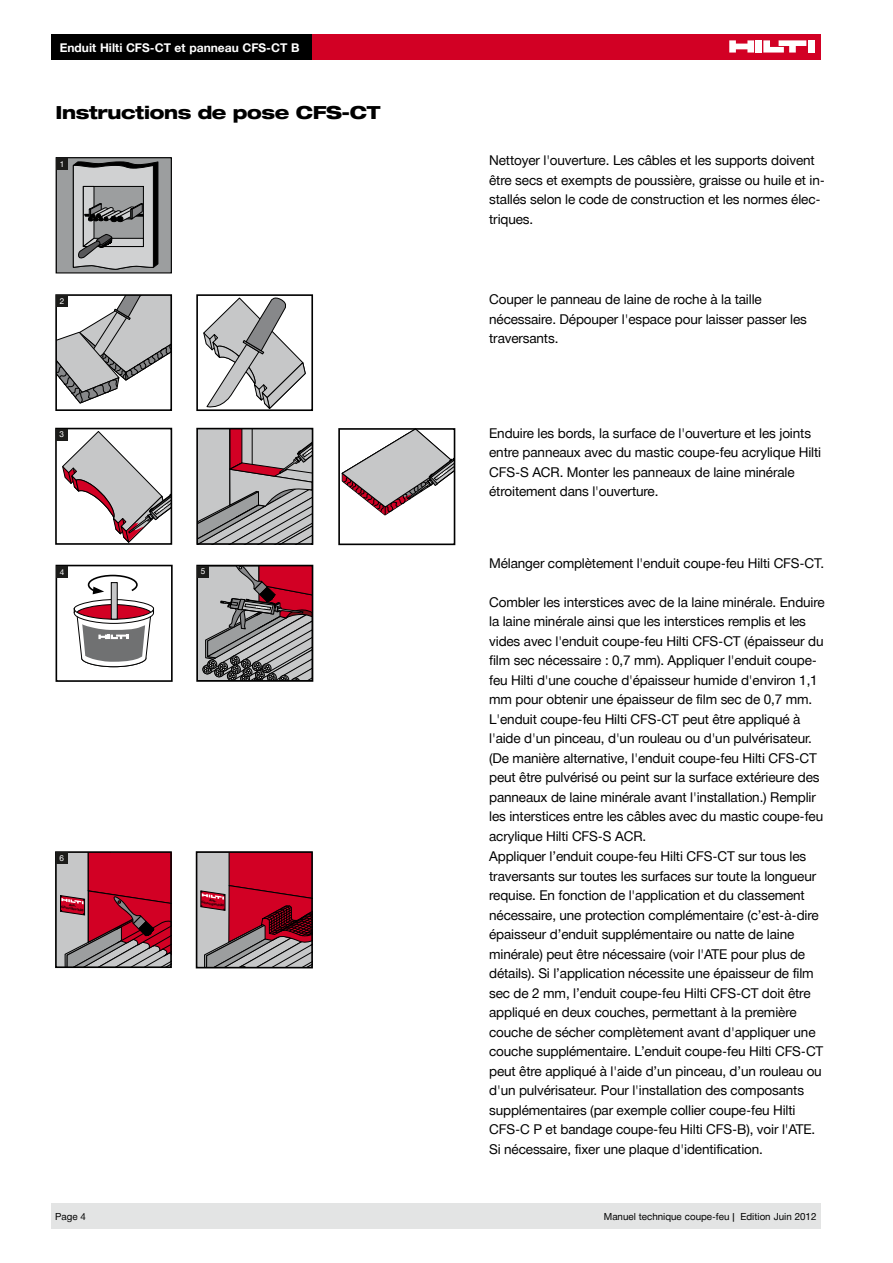
<style>
.page{position:relative;width:893px;height:1263px;background:#fff}
.page>*{position:absolute;margin:0;border:0;box-sizing:border-box;transform-origin:0 0}
.t1{font:800 expanded 18px "Hilti";letter-spacing:-.02em;color:#000}
.t2{font:13.5px/19.5px "Hilti";letter-spacing:-.01em;color:#000}
.t3{font:700 12px "Hilti";color:#fff}
.t4{font:9.75px "Hilti";color:#000}
.t5{font:8.1px "Hilti";color:#fff}
.t6{font:italic 700 3.3px/3.3px "Hilti";color:#000;text-align:center}
</style>
<div class="page">
<div style="left:307px;top:34px;width:514px;height:26px;background:#d20024"></div>
<div style="left:755px;top:40px;width:7px;height:13px;background:#fff"></div>
<div style="left:808px;top:40px;width:6px;height:13px;background:#fff"></div>
<svg style="left:729px;top:40px;width:25px;height:13px"></svg>
<svg style="left:763px;top:40px;width:43px;height:13px"></svg>
<div style="left:51px;top:1203px;width:770px;height:26px;background:#e3e4e4"></div>
<div style="left:57px;top:158px;width:114px;height:114px;background:#9c9e9f"></div>
<div style="left:56px;top:157px;width:116px;height:116px;border:1px solid #000"></div>
<svg style="left:73px;top:161px;width:86px;height:109px"></svg>
<div style="left:56px;top:158px;width:12px;height:12px;background:#1c1c1a"></div>
<svg style="left:341px;top:431px;width:111px;height:85px"></svg>
<div style="left:338px;top:428px;width:117px;height:117px;border:2px solid #000"></div>
<svg style="left:58px;top:297px;width:111px;height:107px"></svg>
<div style="left:55px;top:294px;width:117px;height:117px;border:2px solid #000"></div>
<svg style="left:74px;top:600px;width:80px;height:19px"></svg>
<div style="left:74px;top:599px;width:80px;height:21px;border:1px solid #000;border-radius:50%"></div>
<div style="left:111px;top:583px;width:6px;height:36px;background:#c6c7c8"></div>
<div style="left:111px;top:582px;width:7px;height:37px;border:1px solid #000"></div>
<div style="left:56px;top:565px;width:117px;height:117px;border:2px solid #000"></div>
<svg style="left:87px;top:574px;width:51px;height:20px"></svg>
<svg style="left:74px;top:604px;width:80px;height:64px"></svg>
<div style="left:196px;top:294px;width:117px;height:117px;border:2px solid #000"></div>
<svg style="left:203px;top:296px;width:103px;height:115px"></svg>
<svg style="left:200px;top:568px;width:110px;height:111px;background:#997b81"></svg>
<div style="left:196px;top:565px;width:117px;height:117px;border:2px solid #000"></div>
<svg style="left:61px;top:431px;width:108px;height:111px"></svg>
<div style="left:55px;top:428px;width:117px;height:117px;border:2px solid #000"></div>
<svg style="left:199px;top:431px;width:111px;height:111px;background:#aca2a4"></svg>
<div style="left:196px;top:428px;width:117px;height:117px;border:2px solid #000"></div>
<svg style="left:60px;top:854px;width:109px;height:111px;background:#b54357"></svg>
<div style="left:55px;top:851px;width:117px;height:117px;border:2px solid #000"></div>
<svg style="left:200px;top:854px;width:112px;height:115px;background:#b0485a"></svg>
<div style="left:196px;top:851px;width:117px;height:117px;border:2px solid #000"></div>
<div style="left:56px;top:295px;width:12px;height:11px;background:#1c1c1a"></div>
<div style="left:56px;top:429px;width:12px;height:11px;background:#1c1c1a"></div>
<div style="left:56px;top:566px;width:12px;height:11px;background:#1c1c1a"></div>
<div style="left:197px;top:566px;width:12px;height:11px;background:#1c1c1a"></div>
<div style="left:56px;top:852px;width:12px;height:12px;background:#1c1c1a"></div>
<div style="left:55px;top:34px;width:257px;height:26px;background:#000"></div>
<p class="t3" style="left:60px;top:41px;width:241px">Enduit Hilti CFS-CT et panneau CFS-CT B</p>
<h1 class="t1" style="left:55px;top:103px;width:327px">Instructions de pose CFS-CT</h1>
<p class="t5" style="left:60px;top:159px;width:6px">1</p>
<p class="t5" style="left:60px;top:296px;width:6px">2</p>
<p class="t5" style="left:60px;top:430px;width:6px">3</p>
<p class="t5" style="left:60px;top:567px;width:6px">4</p>
<p class="t5" style="left:201px;top:567px;width:6px">5</p>
<p class="t5" style="left:59px;top:853px;width:6px">6</p>
<p class="t6" style="left:62px;top:902px;width:24px;rotate:8deg">Aus&shy;führungsschild</p>
<p class="t6" style="left:202px;top:897px;width:24px;rotate:8deg">Aus&shy;führungsschild</p>
<p class="t2" style="left:489px;top:151px;width:337px">Nettoyer l'ouverture. Les câbles et les supports doivent être secs et exempts de poussière, graisse ou huile et in&shy;stallés selon le code de construction et les normes élec&shy;triques.</p>
<p class="t2" style="left:489px;top:290px;width:319px">Couper le panneau de laine de roche à la taille nécessaire. Dépouper l'espace pour laisser passer les traversants.</p>
<p class="t2" style="left:489px;top:423px;width:334px">Enduire les bords, la surface de l'ouverture et les joints entre panneaux avec du mastic coupe-feu acrylique Hilti CFS-S ACR. Monter les panneaux de laine minérale étroitement dans l'ouverture.</p>
<p class="t2" style="left:489px;top:553px;width:336px">Mélanger complètement l'enduit coupe-feu Hilti CFS-CT.</p>
<p class="t2" style="left:489px;top:592px;width:337px">Combler les interstices avec de la laine minérale. Enduire la laine minérale ainsi que les interstices remplis et les vides avec l'enduit coupe-feu Hilti CFS-CT (épaisseur du film sec nécessaire : 0,7 mm). Appliquer l'enduit coupe&shy;feu Hilti d'une couche d'épaisseur humide d'environ 1,1 mm pour obtenir une épaisseur de film sec de 0,7 mm.<br>L'enduit coupe-feu Hilti CFS-CT peut être appliqué à l'aide d'un pinceau, d'un rouleau ou d'un pulvérisateur. (De manière alternative, l'enduit coupe-feu Hilti CFS-CT peut être pulvérisé ou peint sur la surface extérieure des panneaux de laine minérale avant l'installation.) Remplir les interstices entre les câbles avec du mastic coupe-feu acrylique Hilti CFS-S ACR.</p>
<p class="t2" style="left:489px;top:847px;width:336px">Appliquer l’enduit coupe-feu Hilti CFS-CT sur tous les traversants sur toutes les surfaces sur toute la longueur requise. En fonction de l'application et du classement nécessaire, une protection complémentaire (c’est-à-dire épaisseur d’enduit supplémentaire ou natte de laine minérale) peut être nécessaire (voir l'ATE pour plus de détails). Si l’application nécessite une épaisseur de film sec de 2 mm, l’enduit coupe-feu Hilti CFS-CT doit être appliqué en deux couches, permettant à la première couche de sécher complètement avant d'appliquer une couche supplémentaire. L’enduit coupe-feu Hilti CFS-CT peut être appliqué à l'aide d’un pinceau, d’un rouleau ou d'un pulvérisateur. Pour l'installation des composants supplémentaires (par exemple collier coupe-feu Hilti CFS-C P et bandage coupe-feu Hilti CFS-B), voir l'ATE.<br>Si nécessaire, fixer une plaque d'identification.</p>
<p class="t4" style="left:55px;top:1211px;width:32px">Page 4</p>
<p class="t4" style="left:604px;top:1211px;width:214px">Manuel technique coupe-feu | Edition Juin 2012</p>
</div>
